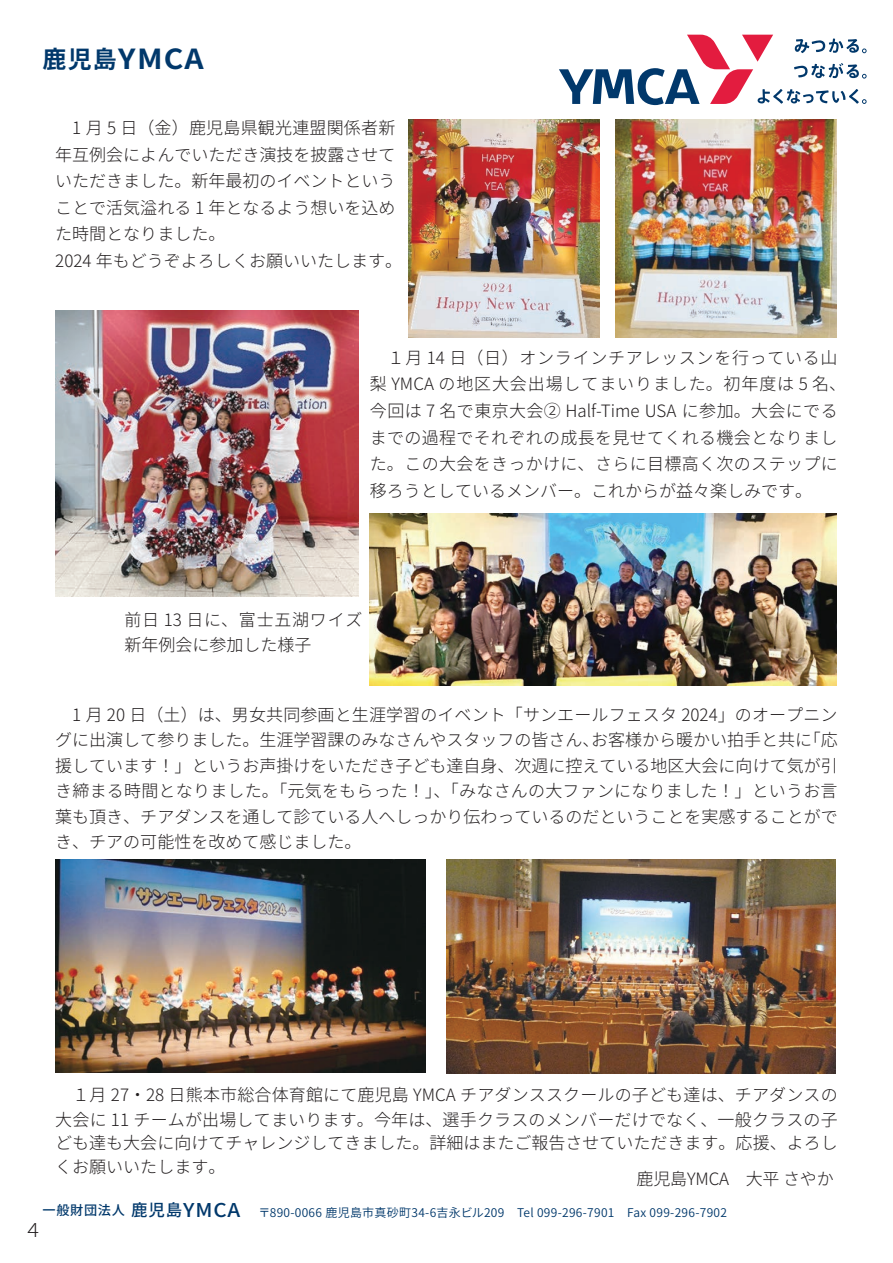
<style>
.page{position:relative;width:893px;height:1263px;background:#fff}
.page>*{position:absolute;margin:0;border:0;box-sizing:border-box;transform-origin:0 0}
.t1{font:700 27.6px "Source Han Sans JP";color:#01386b;scale:1.09 1}
.t2{font:300 19.2px "Source Han Sans JP";color:#231f20}
.t3{font:500 18.9px "Source Han Sans JP";color:#01386b;scale:1.09 1}
.t4{font:300 16.95px/26.5px "Source Han Sans JP";color:#231f20}
.t5{font:300 16.95px/26.5px "Source Han Sans JP";letter-spacing:.02em;color:#231f20}
.t6{font:500 13.2px "Source Han Sans JP";letter-spacing:.05em;color:#01386b}
.t7{font:12px "Source Han Sans JP";letter-spacing:.025em;color:#01386b}
.s1{font-size:24px}
.s2{font-size:16.5px}
</style>
<div class="page">
<svg style="left:559px;top:35px;width:308px;height:70px"></svg>
<img style="left:408px;top:119px;width:191px;height:219px">
<img style="left:55px;top:310px;width:303px;height:286px">
<img style="left:370px;top:514px;width:466px;height:171px">
<img style="left:615px;top:119px;width:221px;height:219px">
<img style="left:55px;top:859px;width:371px;height:213px">
<img style="left:446px;top:859px;width:390px;height:214px">
<h1 class="t1" style="left:43px;top:44px;width:150px"><span class="s1">鹿児島</span>YMCA</h1>
<p class="t4" style="left:55px;top:115px;width:348px;text-indent:17px">1 月 5 日（金）鹿児島県観光連盟関係者新年互例会によんでいただき演技を披露させていただきました。新年最初のイベントということで活気溢れる 1 年となるよう想いを込めた時間となりました。<br>2024 年もどうぞよろしくお願いいたします。</p>
<p class="t5" style="left:370px;top:345px;width:478px;text-indent:18px">１月 14 日（日）オンラインチアレッスンを行っている山梨 YMCA の地区大会出場してまいりました。初年度は 5 名、今回は 7 名で東京大会➁ Half-Time USA に参加。大会にでるまでの過程でそれぞれの成長を見せてくれる機会となりました。この大会をきっかけに、さらに目標高く次のステップに移ろうとしているメンバー。これからが益々楽しみです。</p>
<p class="t4" style="left:124px;top:608px;width:240px;line-height:24.5px">前日 13 日に、富士五湖ワイズ新年例会に参加した様子</p>
<p class="t4" style="left:72px;top:702px;width:767px;line-height:25.5px;text-align:right">1 月 20 日（土）は、男女共同参画と生涯学習のイベント「サンエールフェスタ 2024」のオープニン「応</p>
<p class="t4" style="left:55px;top:728px;width:784px;line-height:25.5px">グに出演して参りました。生涯学習課のみなさんやスタッフの皆さん、<br>援しています！」というお声掛けをいただき子ども達自身、次週に控えている地区大会に向けて気が引き締まる時間となりました。「元気をもらった！」、「みなさんの大ファンになりました！」というお言葉も頂き、チアダンスを通して診ている人へしっかり伝わっているのだということを実感することができ、チアの可能性を改めて感じました。</p>
<p class="t4" style="left:591px;top:727px;width:223px">お客様から暖かい拍手と共に</p>
<p class="t4" style="left:55px;top:1084px;width:784px;line-height:23.7px;text-align:justify;text-indent:17px">１月 27・28 日熊本市総合体育館にて鹿児島 YMCA チアダンススクールの子ども達は、チアダンスの大会に 11 チームが出場してまいります。今年は、選手クラスのメンバーだけでなく、一般クラスの子ども達も大会に向けてチャレンジしてきました。詳細はまたご報告させていただきます。応援、よろしくお願いいたします。</p>
<p class="t4" style="left:637px;top:1166px;width:199px">鹿児島YMCA　大平さやか</p>
<p class="t3" style="left:131px;top:1199px;width:102px"><span class="s2">鹿児島</span>YMCA</p>
<p class="t6" style="left:43px;top:1202px;width:84px">一般財団法人</p>
<p class="t2" style="left:23px;top:1219px;width:21px">４</p>
<p class="t7" style="left:258px;top:1205px;width:470px">〒890-0066 鹿児島市真砂町34-6吉永ビル209　Tel 099-296-7901　Fax 099-296-7902</p>
</div>
